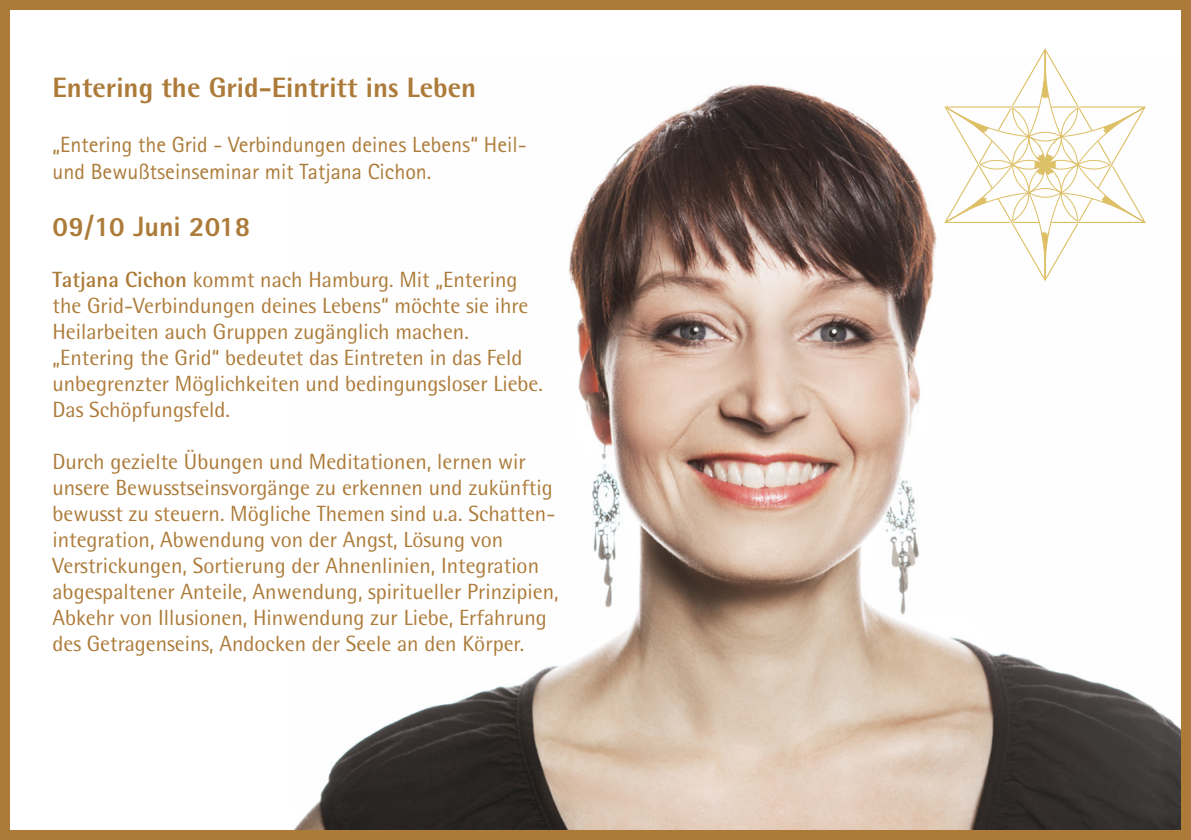
<style>
.page{position:relative;width:1191px;height:840px;background:#fff}
.page>*{position:absolute;margin:0;border:0;box-sizing:border-box;transform-origin:0 0}
.t1{font:800 28px "Rotis Semi Sans Std";color:#ad7b39}
.t2{font:800 28px "Rotis Sans Serif Std";color:#ad7b39}
.t3{font:22px/26px "Rotis Semi Sans Std";color:#ad7b39}
.t4{font:22px/26.4px "Rotis Sans Serif Std";color:#ad7b39}
.s1{font-weight:700}
</style>
<div class="page">
<img style="left:295px;top:83px;width:885px;height:745px">
<div style="left:0;top:0;width:1191px;height:839px;border:10px solid #ad7b39"></div>
<svg style="left:944px;top:48px;width:201px;height:271px"></svg>
<p class="t1" style="left:52px;top:70px;width:425px">Entering the Grid-Eintritt ins Leben</p>
<p class="t4" style="left:52px;top:131px;width:476px">„Entering the Grid - Verbindungen deines Lebens“ Heil&shy;und Bewußtseinseminar mit Tatjana Cichon.</p>
<p class="t2" style="left:52px;top:209px;width:199px">09/10 Juni 2018</p>
<p class="t3" style="left:52px;top:266px;width:477px"><span class="s1">Tatjana Cichon</span> kommt nach Hamburg. Mit „Entering the Grid-Verbindungen deines Lebens“ möchte sie ihre<br>Heilarbeiten auch Gruppen zugänglich machen.</p>
<p class="t3" style="left:52px;top:344px;width:492px">„Entering the Grid“ bedeutet das Eintreten in das Feld unbegrenzter Möglichkeiten und bedingungsloser Liebe.<br>Das Schöpfungsfeld.</p>
<p class="t3" style="left:52px;top:448px;width:504px">Durch gezielte Übungen und Meditationen, lernen wir unsere Bewusstseinsvorgänge zu erkennen und zukünftig bewusst zu steuern. Mögliche Themen sind u.a. Schatten-</p>
<p class="t3" style="left:52px;top:526px;width:452px">integration, Abwendung von der Angst, Lösung von</p>
<p class="t3" style="left:52px;top:552px;width:488px">Verstrickungen, Sortierung der Ahnenlinien, Integration</p>
<p class="t3" style="left:52px;top:578px;width:508px">abgespaltener Anteile, Anwendung, spiritueller Prinzipien,<br>Abkehr von Illusionen, Hinwendung zur Liebe, Erfahrung des Getragenseins, Andocken der Seele an den Körper.</p>
</div>
